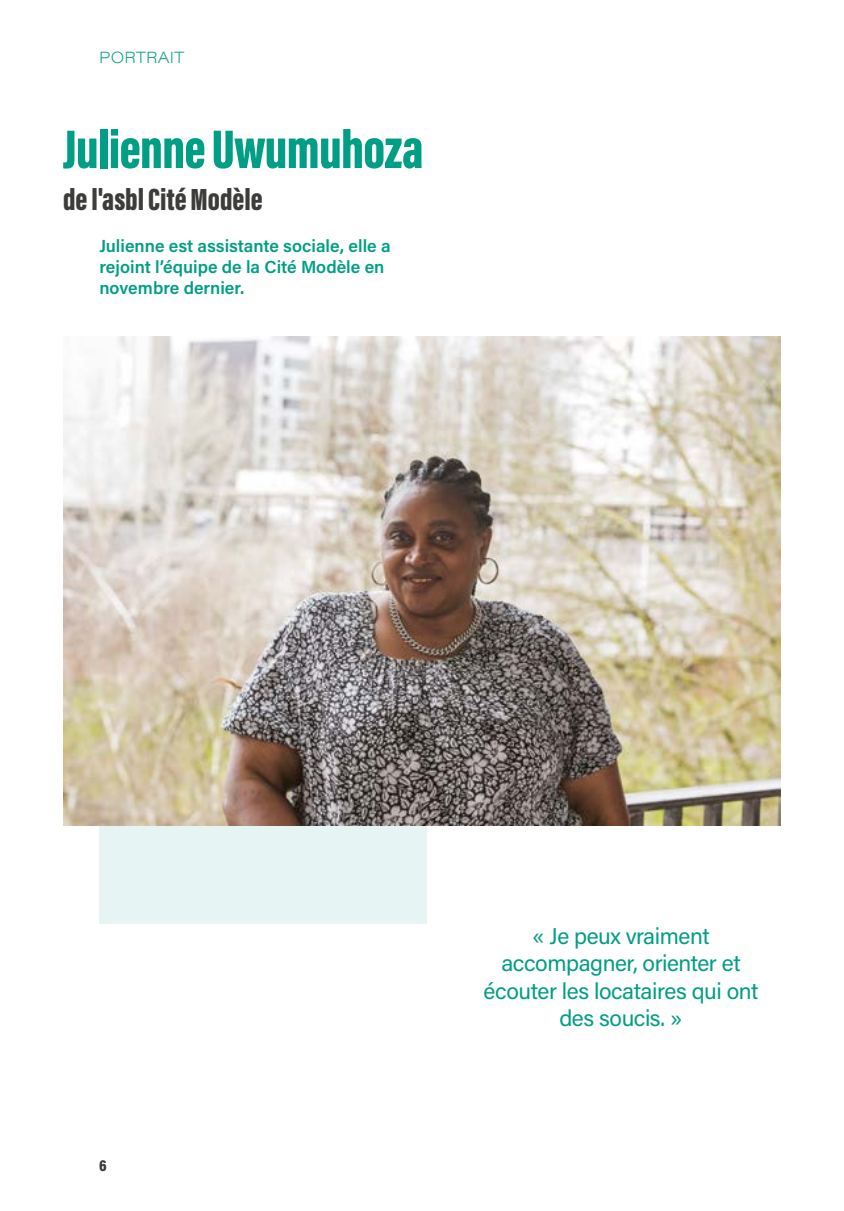
<style>
.page{position:relative;width:844px;height:1211px;background:#fff}
.page>*{position:absolute;margin:0;border:0;box-sizing:border-box;transform-origin:0 0}
.t1{font:900 56px "Acumin Pro Extra Cond";letter-spacing:-.01em;color:#009e85}
.t2{font:900 31.5px "Acumin Pro Extra Cond";color:#3c3c3b}
.t3{font:22.75px/27.3px "Acumin Pro";letter-spacing:-.02em;color:#009e85;text-align:center}
.t4{font:600 17.5px/21px "Acumin Pro";color:#009e85}
.t5{font:200 15.75px "Acumin Pro Wide";letter-spacing:.005em;color:#009e85}
.t6{font:900 15.75px "Acumin Pro Cond";color:#3c3c3b}
</style>
<div class="page">
<div style="left:99px;top:770px;width:328px;height:154px;background:#e6f5f3"></div>
<img style="left:63px;top:336px;width:717px;height:489px">
<p class="t5" style="left:99px;top:46px;width:87px">PORTRAIT</p>
<h1 class="t1" style="left:63px;top:115px;width:362px">Julienne Uwumuhoza</h1>
<h2 class="t2" style="left:63px;top:180px;width:201px">de l'asbl Cité Modèle</h2>
<p class="t4" style="left:99px;top:235px;width:293px">Julienne est assistante sociale, elle a rejoint l’équipe de la Cité Modèle en novembre dernier.</p>
<p class="t6" style="left:99px;top:1155px;width:9px">6</p>
<h3 class="t3" style="left:483px;top:921px;width:276px">« Je peux vraiment accompagner, orienter et écouter les locataires qui ont des soucis. »</h3>
</div>
